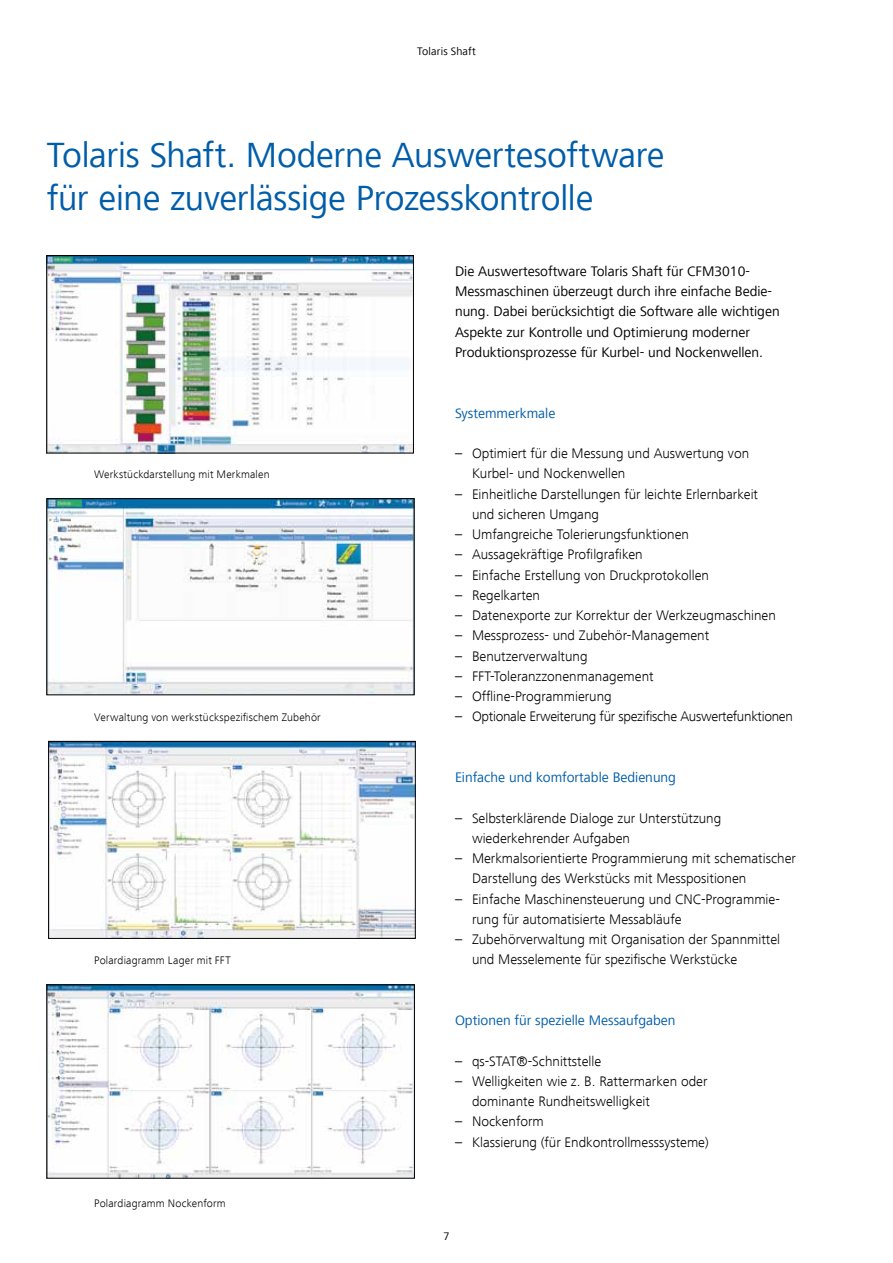
<style>
.page{position:relative;width:893px;height:1263px;background:#fff}
.page>*{position:absolute;margin:0;border:0;box-sizing:border-box;transform-origin:0 0}
.t1{font:36px/43.5px "Frutiger Next LT";letter-spacing:-.005em;color:#005da9}
.t2{font:300 14.25px/20.2px "Frutiger Next LT";color:#000}
.t3{font:14.25px/20.2px "Frutiger Next LT";color:#000}
.t4{font:14.25px "Frutiger Next LT";color:#005da9}
.t5{font:300 14.25px "Frutiger Next LT";letter-spacing:-.02em;color:#000}
.t6{font:300 11.25px "Frutiger Next LT";letter-spacing:.015em;color:#000}
.t7{font:11.25px "Frutiger Next LT";letter-spacing:.015em;color:#000}
</style>
<div class="page">
<img style="left:49px;top:257px;width:362px;height:194px">
<div style="left:47px;top:255px;width:366px;height:198px;border:1px solid #000"></div>
<img style="left:49px;top:500px;width:363px;height:193px">
<div style="left:47px;top:498px;width:367px;height:197px;border:1px solid #000"></div>
<img style="left:51px;top:743px;width:362px;height:193px">
<div style="left:49px;top:741px;width:366px;height:197px;border:1px solid #000"></div>
<img style="left:49px;top:987px;width:363px;height:189px">
<p class="t7" style="left:417px;top:45px;width:60px">Tolaris Shaft</p>
<h1 class="t1" style="left:47px;top:133px;width:619px">Tolaris Shaft. Moderne Auswertesoftware für eine zuverlässige Prozesskontrolle</h1>
<p class="t6" style="left:94px;top:468px;width:177px">Werkstückdarstellung mit Merkmalen</p>
<p class="t6" style="left:94px;top:711px;width:228px">Verwaltung von werkstückspezifischem Zubehör</p>
<p class="t6" style="left:94px;top:954px;width:138px">Polardiagramm Lager mit FFT</p>
<p class="t6" style="left:94px;top:1197px;width:133px">Polardiagramm Nockenform</p>
<p class="t3" style="left:455px;top:261px;width:326px">Die Auswertesoftware Tolaris Shaft für CFM3010- Messmaschinen überzeugt durch ihre einfache Bedie&shy;nung. Dabei berücksichtigt die Software alle wichtigen Aspekte zur Kontrolle und Optimierung moderner Produktionsprozesse für Kurbel- und Nockenwellen.</p>
<p class="t4" style="left:455px;top:405px;width:102px">Systemmerkmale</p>
<p class="t2" style="left:472px;top:443px;width:279px;text-indent:-17px">– Optimiert für die Messung und Auswertung von<br>Kurbel- und Nockenwellen</p>
<p class="t2" style="left:472px;top:484px;width:288px;text-indent:-17px">– Einheitliche Darstellungen für leichte Erlernbarkeit und sicheren Umgang</p>
<p class="t2" style="left:455px;top:524px;width:236px">– Umfangreiche Tolerierungsfunktionen</p>
<p class="t2" style="left:455px;top:544px;width:189px">– Aussagekräftige Profilgrafiken</p>
<p class="t2" style="left:455px;top:565px;width:256px">– Einfache Erstellung von Druckprotokollen</p>
<p class="t2" style="left:455px;top:585px;width:87px">– Regelkarten</p>
<p class="t2" style="left:455px;top:605px;width:322px">– Datenexporte zur Korrektur der Werkzeugmaschinen</p>
<p class="t2" style="left:455px;top:625px;width:256px">– Messprozess- und Zubehör-Management</p>
<p class="t2" style="left:455px;top:646px;width:134px">– Benutzerverwaltung</p>
<p class="t2" style="left:455px;top:666px;width:200px">– FFT-Toleranzzonenmanagement</p>
<p class="t2" style="left:455px;top:686px;width:158px">– Offline-Programmierung</p>
<p class="t5" style="left:455px;top:709px;width:339px">– Optionale Erweiterung für spezifische Auswertefunktionen</p>
<p class="t4" style="left:455px;top:769px;width:223px">Einfache und komfortable Bedienung</p>
<p class="t2" style="left:472px;top:808px;width:251px;text-indent:-17px">– Selbsterklärende Dialoge zur Unterstützung wiederkehrender Aufgaben</p>
<p class="t2" style="left:472px;top:848px;width:325px;text-indent:-17px">– Merkmalsorientierte Programmierung mit schematischer<br>Darstellung des Werkstücks mit Messpositionen</p>
<p class="t2" style="left:472px;top:889px;width:309px;text-indent:-17px">– Einfache Maschinensteuerung und CNC-Programmie&shy;rung für automatisierte Messabläufe</p>
<p class="t2" style="left:472px;top:929px;width:310px;text-indent:-17px">– Zubehörverwaltung mit Organisation der Spannmittel und Messelemente für spezifische Werkstücke</p>
<p class="t4" style="left:455px;top:1012px;width:222px">Optionen für spezielle Messaufgaben</p>
<p class="t2" style="left:455px;top:1051px;width:148px">– qs-STAT®-Schnittstelle</p>
<p class="t2" style="left:472px;top:1071px;width:237px;text-indent:-17px">– Welligkeiten wie z. B. Rattermarken oder dominante Rundheitswelligkeit</p>
<p class="t2" style="left:455px;top:1111px;width:90px">– Nockenform</p>
<p class="t2" style="left:455px;top:1132px;width:255px">– Klassierung (für Endkontrollmesssysteme)</p>
<p class="t7" style="left:443px;top:1229px;width:8px">7</p>
</div>
